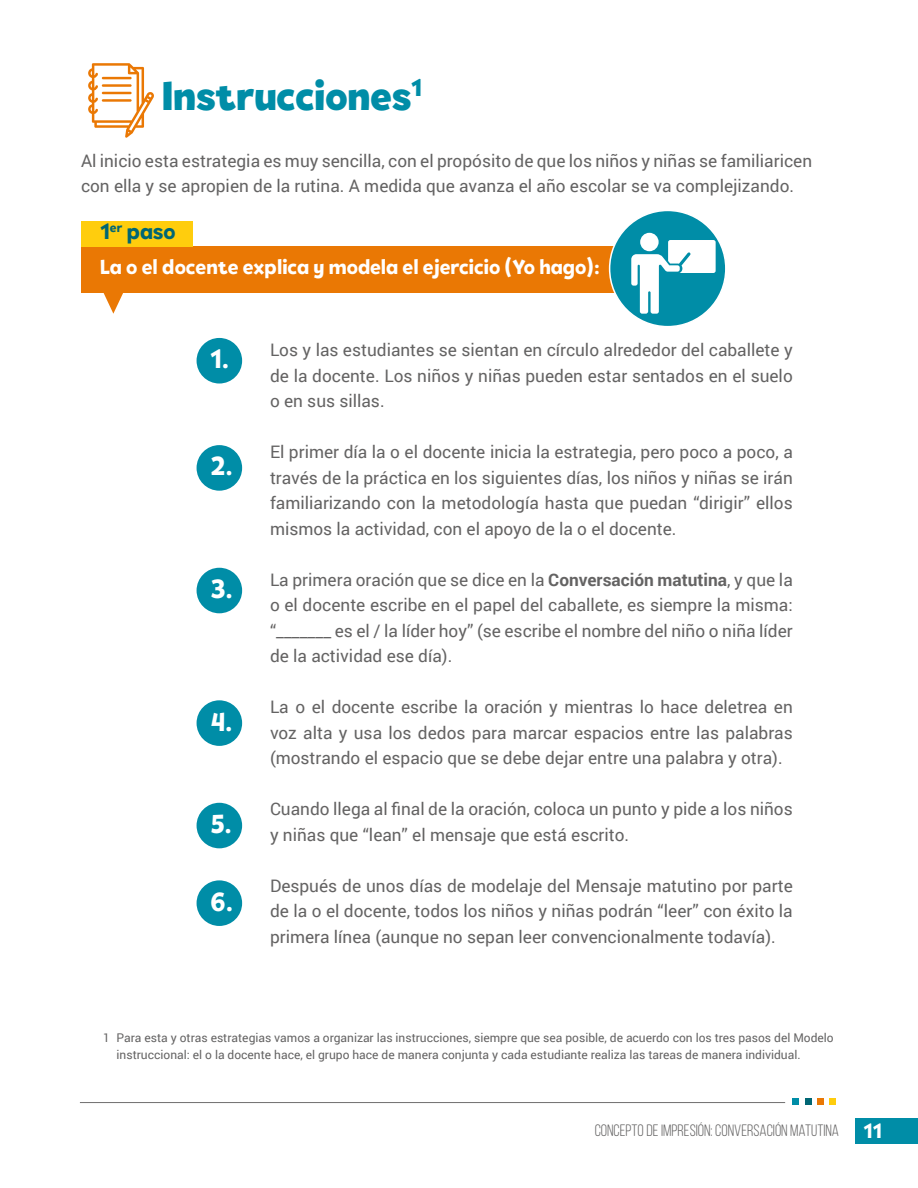
<style>
.page{position:relative;width:918px;height:1188px;background:#fff}
.page>*{position:absolute;margin:0;border:0;box-sizing:border-box;transform-origin:0 0}
.t1{font:800 42px "Tobi Pro";color:#008da7}
.t2{font:800 27px "Tobi Pro";color:#fff}
.t3{font:800 22.5px "Tobi Pro";color:#006674}
.t4{font:800 21px "Tobi Pro";color:#fff}
.t5{font:17.25px/25.5px "Roboto";color:#646363;text-align:justify}
.t6{font:16.5px "Clutch Sans";color:#646363}
.t7{font:12px/16.5px "Roboto";color:#646363}
.s1{font-weight:700}
.s2{font-family:"Tobi Pro";font-weight:800;font-size:21px;color:#fff}
</style>
<div class="page">
<div style="left:855px;top:1118px;width:63px;height:26px;background:#008da7"></div>
<hr style="left:80px;top:1102px;width:705px;height:1px;background:#706f6f">
<svg style="left:793px;top:1099px;width:6px;height:6px"></svg>
<svg style="left:805px;top:1099px;width:6px;height:6px"></svg>
<svg style="left:817px;top:1099px;width:6px;height:6px"></svg>
<div style="left:829px;top:1099px;width:7px;height:6px;background:#ffcd0d"></div>
<div style="left:81px;top:246px;width:584px;height:46px;background:#ea7804"></div>
<svg style="left:93px;top:292px;width:41px;height:22px"></svg>
<div style="left:197px;top:338px;width:45px;height:46px;background:#008da7;border-radius:50%"></div>
<div style="left:197px;top:445px;width:45px;height:46px;background:#008da7;border-radius:50%"></div>
<div style="left:197px;top:568px;width:45px;height:45px;background:#008da7;border-radius:50%"></div>
<div style="left:197px;top:700px;width:45px;height:46px;background:#008da7;border-radius:50%"></div>
<div style="left:197px;top:803px;width:45px;height:45px;background:#008da7;border-radius:50%"></div>
<div style="left:197px;top:880px;width:45px;height:46px;background:#008da7;border-radius:50%"></div>
<svg style="left:88px;top:63px;width:66px;height:75px"></svg>
<div style="left:610px;top:210px;width:116px;height:117px;background:#008da7;border-radius:50%"></div>
<div style="left:609px;top:210px;width:118px;height:117px;border:2px solid #fff;border-radius:50%"></div>
<div style="left:640px;top:233px;width:19px;height:18px;background:#fff;border-radius:50%"></div>
<svg style="left:631px;top:240px;width:85px;height:74px"></svg>
<div style="left:81px;top:221px;width:111px;height:26px;background:#ffcd0d"></div>
<p class="t1" style="left:162px;top:68px;width:261px">Instrucciones<sup>1</sup></p>
<p class="t5" style="left:81px;top:147px;width:733px">Al inicio esta estrategia es muy sencilla, con el propósito de que los niños y niñas se familiaricen con ella y se apropien de la rutina. A medida que avanza el año escolar se va complejizando.</p>
<p class="t3" style="left:100px;top:217px;width:77px">1<sup>er</sup> paso</p>
<p class="t4" style="left:100px;top:253px;width:501px">La o el docente explica y modela el ejercicio (Yo hago):</p>
<p class="t2" style="left:210px;top:341px;width:21px">1.</p>
<p class="t2" style="left:210px;top:448px;width:24px">2.</p>
<p class="t2" style="left:210px;top:571px;width:24px">3.</p>
<p class="t2" style="left:210px;top:704px;width:24px">4.</p>
<p class="t2" style="left:210px;top:806px;width:23px">5.</p>
<p class="t2" style="left:210px;top:884px;width:25px">6.</p>
<p class="t5" style="left:270px;top:336px;width:524px">Los y las estudiantes se sientan en círculo alrededor del caballete y de la docente. Los niños y niñas pueden estar sentados en el suelo o en sus sillas.</p>
<p class="t5" style="left:270px;top:438px;width:524px">El primer día la o el docente inicia la estrategia, pero poco a poco, a través de la práctica en los siguientes días, los niños y niñas se irán familiarizando con la metodología hasta que puedan “dirigir” ellos mismos la actividad, con el apoyo de la o el docente.</p>
<p class="t5" style="left:270px;top:566px;width:524px">La primera oración que se dice en la <span class="s1">Conversación matutina</span>, y que la o el docente escribe en el papel del caballete, es siempre la misma: “_______ es el / la líder hoy” (se escribe el nombre del niño o niña líder de la actividad ese día).</p>
<p class="t5" style="left:270px;top:693px;width:524px">La o el docente escribe la oración y mientras lo hace deletrea en voz alta y usa los dedos para marcar espacios entre las palabras (mostrando el espacio que se debe dejar entre una palabra y otra).</p>
<p class="t5" style="left:270px;top:795px;width:524px">Cuando llega al final de la oración, coloca un punto y pide a los niños y niñas que “lean” el mensaje que está escrito.</p>
<p class="t5" style="left:270px;top:872px;width:524px">Después de unos días de modelaje del Mensaje matutino por parte de la o el docente, todos los niños y niñas podrán “leer” con éxito la primera línea (aunque no sepan leer convencionalmente todavía).</p>
<p class="t7" style="left:103px;top:1029px;width:8px">1</p>
<p class="t7" style="left:117px;top:1030px;width:719px">Para esta y otras estrategias vamos a organizar las instrucciones, siempre que sea posible, de acuerdo con los tres pasos del Modelo instruccional: el o la docente hace, el grupo hace de manera conjunta y cada estudiante realiza las tareas de manera individual.</p>
<p class="t6" style="left:595px;top:1122px;width:289px">CONCEPTO DE IMPRESIÓN: CONVERSACIÓN MATUTINA <span class="s2">11</span></p>
</div>
